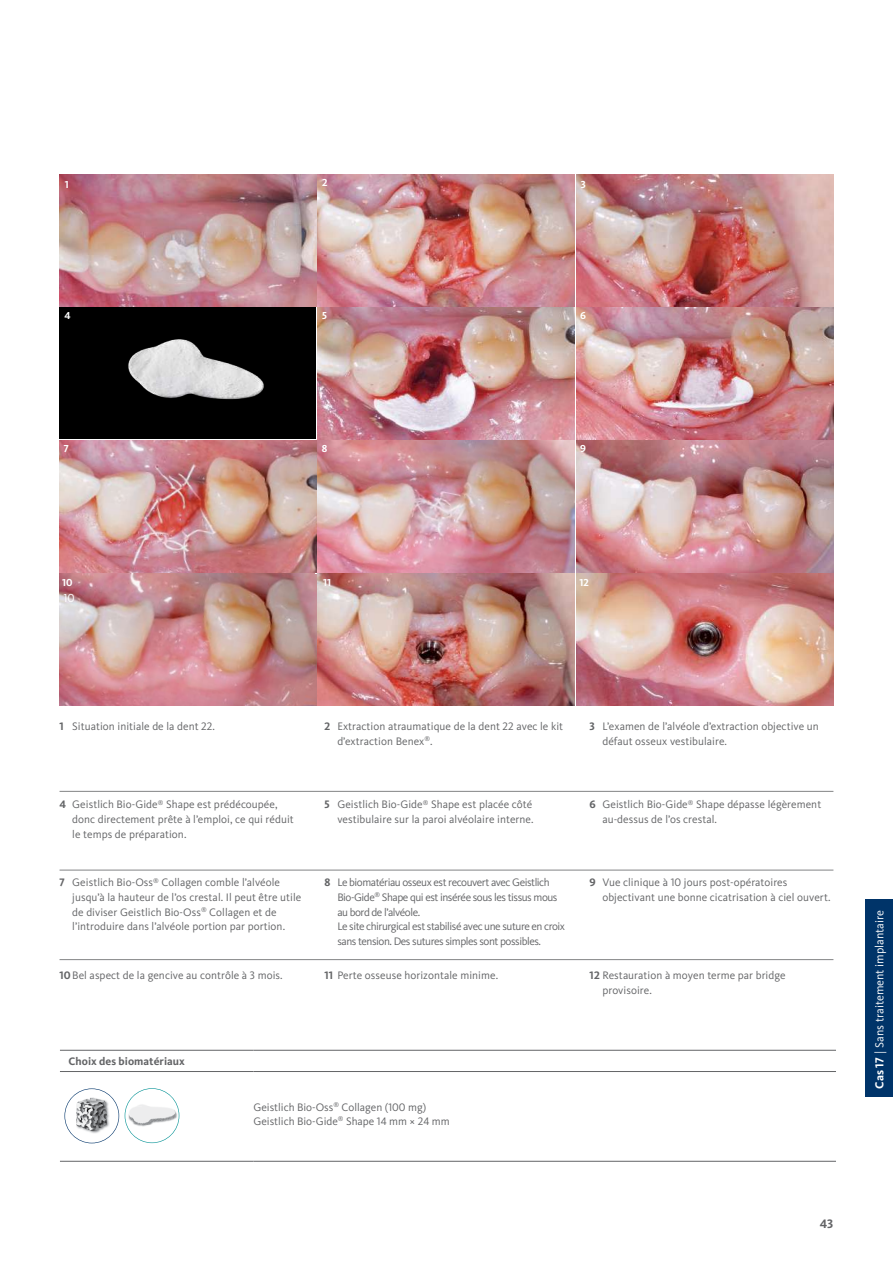
<style>
.page{position:relative;width:893px;height:1263px;background:#fff}
.page>*{position:absolute;margin:0;border:0;box-sizing:border-box;transform-origin:0 0}
.t1{font:700 12.75px "Kievit Pro";color:#636466}
.t2{font:12px "Kievit OT";color:#fff}
.t3{font:11.25px/14.7px "Kievit Pro";letter-spacing:.005em;color:#636466}
.t4{font:11.25px/14.7px "Kievit Pro";letter-spacing:-.04em;color:#636466}
.t5{font:700 11.25px "Kievit Pro";letter-spacing:.005em;color:#636466}
.t6{font:700 10.5px "Kievit Pro";color:#fff}
.s1{font-weight:700}
</style>
<div class="page">
<hr style="left:60px;top:791px;width:773px;height:1px;background:#636466">
<hr style="left:60px;top:870px;width:773px;height:1px;background:#636466">
<hr style="left:60px;top:959px;width:773px;height:1px;background:#636466">
<div style="left:59px;top:307px;width:257px;height:132px;background:#000"></div>
<img style="left:59px;top:174px;width:257px;height:132px">
<img style="left:59px;top:441px;width:257px;height:131px">
<img style="left:59px;top:574px;width:257px;height:131px">
<img style="left:318px;top:174px;width:515px;height:265px">
<img style="left:318px;top:441px;width:515px;height:131px">
<img style="left:318px;top:574px;width:515px;height:131px">
<hr style="left:60px;top:1161px;width:193px;height:1px;background:#636466">
<hr style="left:253px;top:1161px;width:583px;height:1px;background:#636466">
<hr style="left:60px;top:1050px;width:193px;height:1px;background:#636466">
<hr style="left:253px;top:1050px;width:583px;height:1px;background:#636466">
<hr style="left:60px;top:1071px;width:193px;height:1px;background:#636466">
<hr style="left:253px;top:1071px;width:583px;height:1px;background:#636466">
<svg style="left:65px;top:1088px;width:54px;height:55px"></svg>
<svg style="left:125px;top:1088px;width:54px;height:55px"></svg>
<div style="left:866px;top:899px;width:27px;height:198px;background:#003469"></div>
<img style="left:128px;top:339px;width:136px;height:61px">
<p class="t6" style="left:65px;top:178px;width:6px">1</p>
<p class="t6" style="left:322px;top:176px;width:7px">2</p>
<p class="t6" style="left:581px;top:178px;width:7px">3</p>
<p class="t6" style="left:65px;top:310px;width:8px">4</p>
<p class="t6" style="left:322px;top:309px;width:6px">5</p>
<p class="t6" style="left:580px;top:309px;width:7px">6</p>
<p class="t6" style="left:64px;top:442px;width:7px">7</p>
<p class="t6" style="left:322px;top:442px;width:7px">8</p>
<p class="t6" style="left:580px;top:442px;width:7px">9</p>
<p class="t6" style="left:62px;top:576px;width:12px">10</p>
<p class="t6" style="left:323px;top:576px;width:10px">11</p>
<p class="t6" style="left:579px;top:576px;width:11px">12</p>
<p class="t2" style="left:63px;top:591px;width:13px">10</p>
<p class="t3" style="left:60px;top:719px;width:157px"><span class="s1">1</span> Situation initiale de la dent 22.</p>
<p class="t3" style="left:337px;top:719px;width:227px;text-indent:-13px"><span class="s1">2</span> Extraction atraumatique de la dent 22 avec le kit d’extraction Benex<sup>®</sup>.</p>
<p class="t3" style="left:602px;top:719px;width:218px;text-indent:-13px"><span class="s1">3</span> L’examen de l’alvéole d’extraction objective un défaut osseux vestibulaire.</p>
<p class="t3" style="left:72px;top:797px;width:223px;text-indent:-13px"><span class="s1">4</span> Geistlich Bio-Gide<sup>®</sup> Shape est prédécoupée, donc directement prête à l’emploi, ce qui réduit le temps de préparation.</p>
<p class="t3" style="left:325px;top:797px;width:210px;text-align:right"><span class="s1">5</span> Geistlich Bio-Gide<sup>®</sup> Shape est placée côté vestibulaire sur la paroi alvéolaire interne.</p>
<p class="t3" style="left:602px;top:797px;width:220px;text-indent:-13px"><span class="s1">6</span> Geistlich Bio-Gide<sup>®</sup> Shape dépasse légèrement au-dessus de l’os crestal.</p>
<p class="t3" style="left:72px;top:875px;width:231px;text-indent:-13px"><span class="s1">7</span> Geistlich Bio-Oss<sup>®</sup> Collagen comble l’alvéole jusqu’à la hauteur de l’os crestal. Il peut être utile de diviser Geistlich Bio-Oss<sup>®</sup> Collagen et de l’introduire dans l’alvéole portion par portion.</p>
<p class="t4" style="left:337px;top:875px;width:229px;text-indent:-13px"><span class="s1">8</span> Le biomatériau osseux est recouvert avec Geistlich Bio-Gide<sup>®</sup> Shape qui est insérée sous les tissus mous au bord de l’alvéole.<br>Le site chirurgical est stabilisé avec une suture en croix sans tension. Des sutures simples sont possibles.</p>
<p class="t3" style="left:602px;top:875px;width:230px;text-indent:-13px"><span class="s1">9</span> Vue clinique à 10 jours post-opératoires objectivant une bonne cicatrisation à ciel ouvert.</p>
<p class="t3" style="left:60px;top:968px;width:225px"><span class="s1">10</span>Bel aspect de la gencive au contrôle à 3 mois.</p>
<p class="t3" style="left:325px;top:968px;width:175px"><span class="s1">11</span> Perte osseuse horizontale minime.</p>
<p class="t3" style="left:602px;top:968px;width:185px;text-indent:-13px"><span class="s1">12</span> Restauration à moyen terme par bridge provisoire.</p>
<p class="t5" style="left:68px;top:1054px;width:118px">Choix des biomatériaux</p>
<p class="t3" style="left:253px;top:1099px;width:198px">Geistlich Bio-Oss<sup>®</sup> Collagen (100 mg)<br>Geistlich Bio-Gide<sup>®</sup> Shape 14 mm × 24 mm</p>
<p class="t1" style="left:820px;top:1215px;width:15px">43</p>
<p class="t2" style="left:872px;top:1088px;width:180px;rotate:-90deg"><span class="s1">Cas 17</span> | Sans traitement implantaire</p>
</div>
